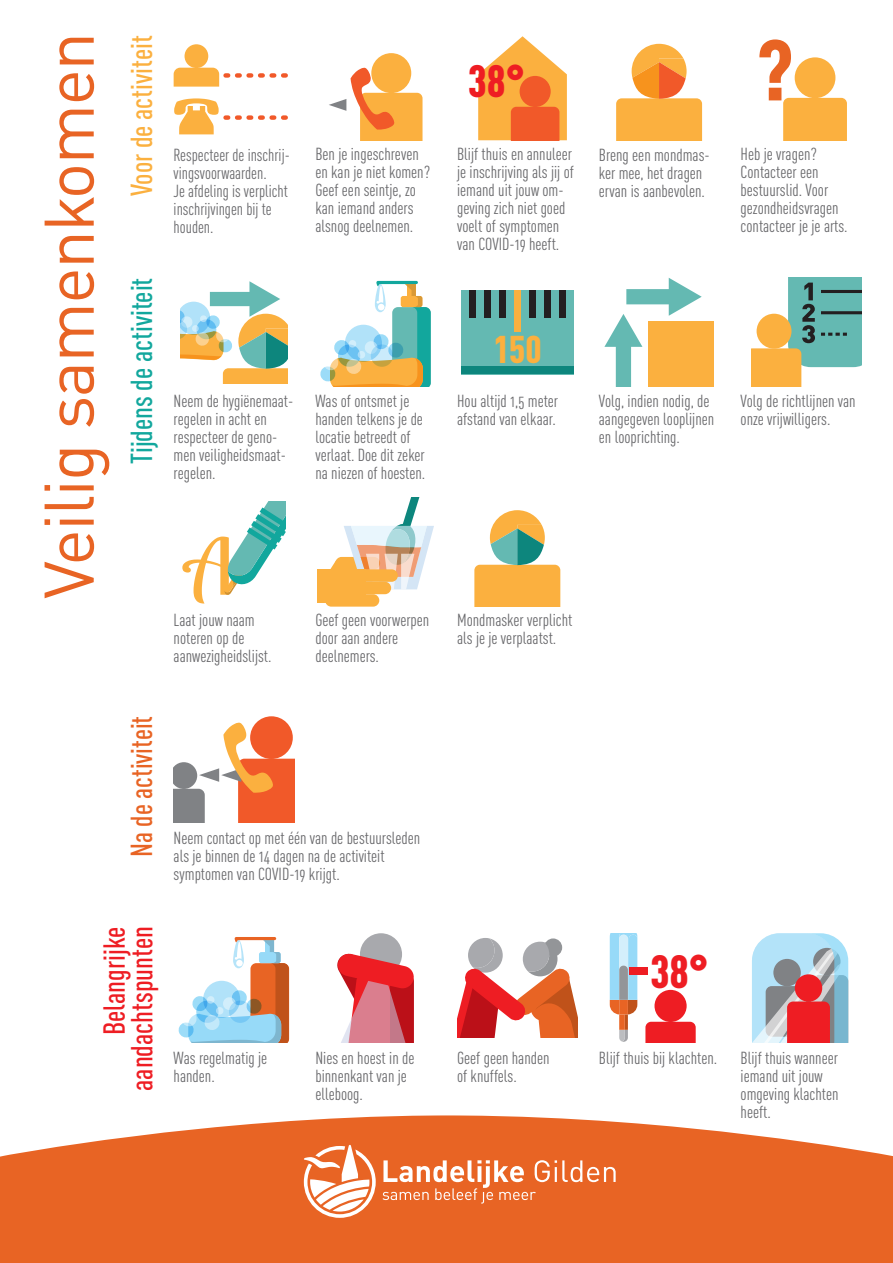
<style>
.page{position:relative;width:893px;height:1263px;background:#fff}
.page>*{position:absolute;margin:0;border:0;box-sizing:border-box;transform-origin:0 0}
.t1{font:900 condensed 84.9px "DINOT";color:#e86424}
.t2{font:69px "DINOT";letter-spacing:-.025em;color:#e86424}
.t3{font:900 condensed 48.53px "DINOT";color:#ee1d23}
.t4{font:900 condensed 45.83px "DINOT";color:#ee1d23}
.t5{font:900 condensed 44.62px "DINOT";color:#ee1d23}
.t6{font:900 condensed 38.17px "DINOT";color:#fbb03f}
.t7{font:500 condensed 30px/27.8px "DINOT";color:#ee1d23;text-align:right}
.t8{font:500 condensed 30px "DINOT";color:#12a79d}
.t9{font:500 condensed 30px "DINOT";color:#fbb03f}
.t10{font:500 condensed 30px "DINOT";color:#e86424}
.t11{font:condensed 17.25px/18px "DINOT";color:#69696c}
</style>
<div class="page">
<svg style="left:0;top:1115px;width:893px;height:148px;background:#ea753c"></svg>
<svg style="left:303px;top:1145px;width:73px;height:73px"></svg>
<svg style="left:383px;top:1160px;width:233px;height:43px;background:#ec8553"></svg>
<div style="left:185px;top:44px;width:23px;height:24px;background:#fbb03f;border-radius:50%"></div>
<svg style="left:174px;top:68px;width:45px;height:19px"></svg>
<svg style="left:226px;top:115px;width:62px;height:5px"></svg>
<svg style="left:226px;top:73px;width:62px;height:5px"></svg>
<svg style="left:174px;top:98px;width:45px;height:36px"></svg>
<svg style="left:478px;top:36px;width:89px;height:104px"></svg>
<div style="left:371px;top:53px;width:40px;height:40px;background:#fbb03f;border-radius:50%"></div>
<svg style="left:329px;top:68px;width:93px;height:72px"></svg>
<svg style="left:616px;top:44px;width:86px;height:96px"></svg>
<svg style="left:182px;top:501px;width:103px;height:102px"></svg>
<svg style="left:474px;top:510px;width:86px;height:97px"></svg>
<div style="left:337px;top:582px;width:54px;height:12px;background:#fbb03f;border-radius:6px"></div>
<div style="left:325px;top:594px;width:54px;height:13px;background:#fbb03f;border-radius:6px"></div>
<div style="left:318px;top:569px;width:48px;height:34px;background:#fbb03f"></div>
<svg style="left:330px;top:497px;width:103px;height:92px"></svg>
<div style="left:795px;top:57px;width:40px;height:41px;background:#fbb03f;border-radius:50%"></div>
<div style="left:783px;top:98px;width:64px;height:42px;background:#fbb03f"></div>
<svg style="left:181px;top:281px;width:106px;height:102px"></svg>
<div style="left:461px;top:290px;width:113px;height:84px;background:#64b9b2"></div>
<div style="left:469px;top:290px;width:7px;height:28px;background:#231f20"></div>
<div style="left:484px;top:290px;width:6px;height:28px;background:#231f20"></div>
<div style="left:499px;top:290px;width:6px;height:28px;background:#231f20"></div>
<div style="left:514px;top:290px;width:6px;height:42px;background:#fbb03f"></div>
<div style="left:529px;top:290px;width:6px;height:28px;background:#231f20"></div>
<div style="left:544px;top:290px;width:6px;height:28px;background:#231f20"></div>
<div style="left:559px;top:290px;width:6px;height:28px;background:#231f20"></div>
<div style="left:461px;top:366px;width:113px;height:8px;background:#0d867d"></div>
<svg style="left:320px;top:281px;width:111px;height:106px"></svg>
<div style="left:648px;top:321px;width:66px;height:66px;background:#fbb03f"></div>
<div style="left:616px;top:341px;width:15px;height:46px;background:#64b9b2"></div>
<svg style="left:604px;top:314px;width:38px;height:33px"></svg>
<div style="left:626px;top:289px;width:48px;height:15px;background:#64b9b2"></div>
<svg style="left:669px;top:278px;width:33px;height:38px"></svg>
<svg style="left:752px;top:278px;width:109px;height:109px"></svg>
<div style="left:250px;top:716px;width:43px;height:43px;background:#f15929;border-radius:50%"></div>
<svg style="left:174px;top:722px;width:120px;height:100px"></svg>
<svg style="left:179px;top:937px;width:110px;height:105px"></svg>
<svg style="left:457px;top:938px;width:121px;height:100px"></svg>
<div style="left:360px;top:933px;width:42px;height:42px;background:#a8a9ad;border-radius:50%"></div>
<svg style="left:337px;top:953px;width:77px;height:89px"></svg>
<div style="left:654px;top:990px;width:33px;height:32px;background:#ee1d23;border-radius:50%"></div>
<svg style="left:645px;top:1022px;width:51px;height:20px"></svg>
<svg style="left:610px;top:933px;width:27px;height:109px"></svg>
<div style="left:629px;top:967px;width:19px;height:8px;background:#ee1d23"></div>
<svg style="left:752px;top:933px;width:97px;height:109px;background:#b8a3af"></svg>
<p class="t2" style="left:26px;top:599px;width:568px;rotate:-90deg">Veilig samenkomen</p>
<p class="t9" style="left:124px;top:196px;width:162px;rotate:-90deg">Voor de activiteit</p>
<h3 class="t8" style="left:124px;top:464px;width:188px;rotate:-90deg">Tijdens de activiteit</h3>
<p class="t5" style="left:468px;top:53px;width:58px">38°</p>
<p class="t1" style="left:755px;top:17px;width:40px">?</p>
<p class="t11" style="left:457px;top:145px;width:118px">Blijf thuis en annuleer je inschrijving als jij of iemand uit jouw om&shy;geving zich niet goed voelt of symptomen van COVID-19 heeft.</p>
<p class="t11" style="left:741px;top:145px;width:109px">Heb je vragen?<br>Contacteer een bestuurslid. Voor gezondheidsvragen contacteer je je arts.</p>
<p class="t11" style="left:174px;top:146px;width:118px">Respecteer de inschrij&shy;vingsvoorwaarden.<br>Je afdeling is verplicht inschrijvingen bij te houden.</p>
<p class="t11" style="left:315px;top:145px;width:116px">Ben je ingeschreven en kan je niet komen?<br>Geef een seintje, zo kan iemand anders alsnog deelnemen.</p>
<p class="t11" style="left:599px;top:146px;width:112px">Breng een mondmas&shy;ker mee, het dragen ervan is aanbevolen.</p>
<p class="t6" style="left:493px;top:326px;width:50px">150</p>
<p class="t11" style="left:174px;top:391px;width:121px">Neem de hygiënemaat&shy;regelen in acht en respecteer de geno&shy;men veiligheidsmaat&shy;regelen.</p>
<p class="t11" style="left:315px;top:391px;width:111px">Was of ontsmet je handen telkens je de locatie betreedt of verlaat. Doe dit zeker na niezen of hoesten.</p>
<p class="t11" style="left:599px;top:391px;width:117px">Volg, indien nodig, de aangegeven looplijnen en looprichting.</p>
<p class="t11" style="left:457px;top:391px;width:103px">Hou altijd 1,5 meter afstand van elkaar.</p>
<p class="t11" style="left:741px;top:391px;width:117px">Volg de richtlijnen van onze vrijwilligers.</p>
<p class="t11" style="left:174px;top:611px;width:99px">Laat jouw naam noteren op de aanwezigheidslijst.</p>
<p class="t11" style="left:315px;top:611px;width:115px">Geef geen voorwerpen door aan andere deelnemers.</p>
<p class="t11" style="left:457px;top:611px;width:117px">Mondmasker verplicht als je je verplaatst.</p>
<h3 class="t10" style="left:124px;top:857px;width:143px;rotate:-90deg">Na de activiteit</h3>
<p class="t11" style="left:174px;top:828px;width:248px">Neem contact op met één van de bestuursleden als je binnen de 14 dagen na de activiteit symptomen van COVID-19 krijgt.</p>
<h3 class="t7" style="left:100px;top:1091px;width:166px;rotate:-90deg">Belangrijke aandachtspunten</h3>
<p class="t3" style="left:666px;top:938px;width:63px">38°</p>
<p class="t4" style="left:650px;top:943px;width:60px">38°</p>
<p class="t11" style="left:174px;top:1049px;width:95px">Was regelmatig je handen.</p>
<p class="t11" style="left:315px;top:1049px;width:101px">Nies en hoest in de binnenkant van je elleboog.</p>
<p class="t11" style="left:457px;top:1049px;width:94px">Geef geen handen</p>
<p class="t11" style="left:599px;top:1049px;width:120px">Blijf thuis bij klachten.</p>
<p class="t11" style="left:457px;top:1067px;width:61px">of knuffels.</p>
<p class="t11" style="left:741px;top:1049px;width:99px">Blijf thuis wanneer iemand uit jouw omgeving klachten heeft.</p>
</div>
